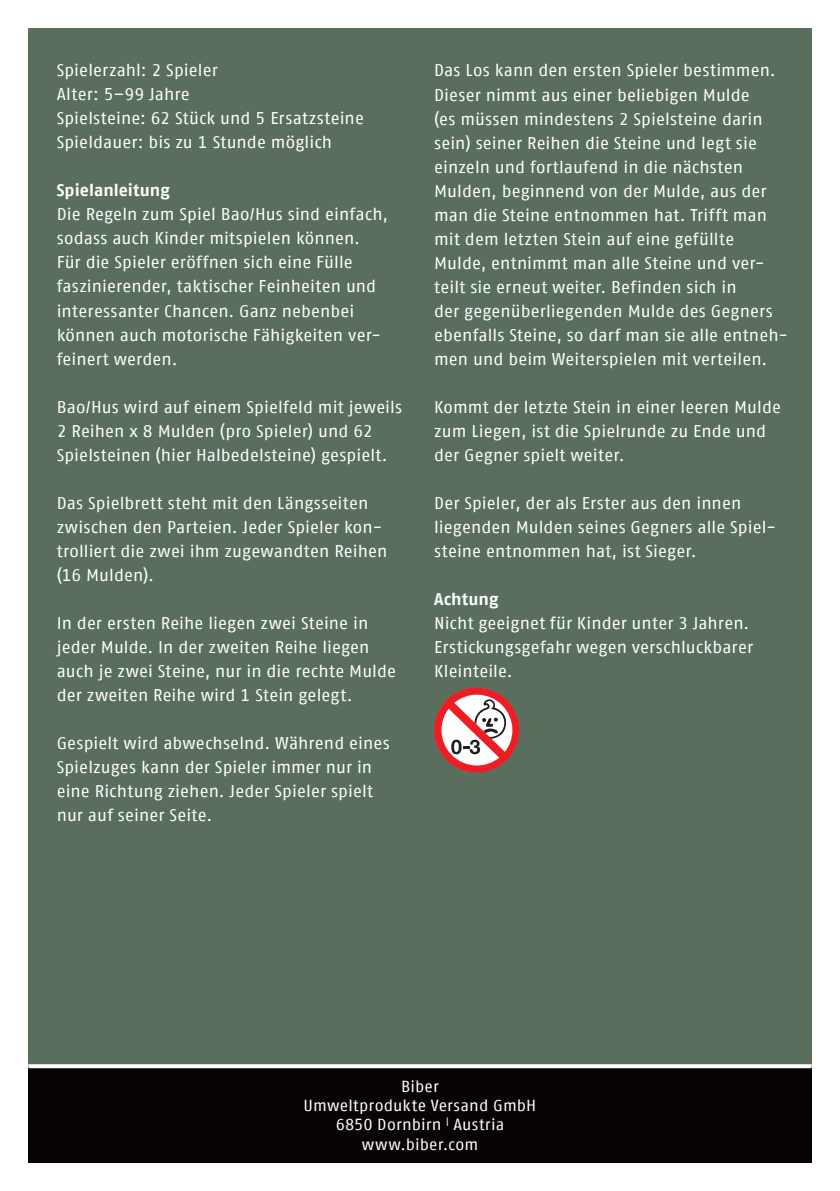
<style>
.page{position:relative;width:840px;height:1191px;background:#fff}
.page>*{position:absolute;margin:0;border:0;box-sizing:border-box;transform-origin:0 0}
.t1{font:17px/24px "Fago Offc Pro";letter-spacing:.005em;color:#fff}
.t2{font:700 17px "Fago Offc Pro";letter-spacing:.005em;color:#fff}
.t3{font:16px/19.2px "Fago Offc Pro";letter-spacing:.01em;color:#fff;text-align:center}
</style>
<div class="page">
<div style="left:28px;top:28px;width:783px;height:1134px;background:#596e5d"></div>
<div style="left:28px;top:1066px;width:783px;height:96px;background:#080302"></div>
<svg style="left:28px;top:1064px;width:783px;height:4px;background:#f5f6f5"></svg>
<svg style="left:434px;top:687px;width:85px;height:85px"></svg>
<p class="t1" style="left:57px;top:58px;width:308px">Spielerzahl: 2 Spieler<br>Alter: 5–99 Jahre<br>Spielsteine: 62 Stück und 5 Ersatzsteine<br>Spieldauer: bis zu 1 Stunde möglich</p>
<p class="t2" style="left:57px;top:180px;width:115px">Spielanleitung</p>
<p class="t1" style="left:57px;top:202px;width:332px">Die Regeln zum Spiel Bao/Hus sind einfach, sodass auch Kinder mitspielen können.<br>Für die Spieler eröffnen sich eine Fülle faszinierender, taktischer Feinheiten und interessanter Chancen. Ganz nebenbei können auch motorische Fähigkeiten ver&shy;feinert werden.</p>
<p class="t1" style="left:57px;top:394px;width:347px">Bao/Hus wird auf einem Spielfeld mit jeweils<br>2 Reihen x 8 Mulden (pro Spieler) und 62<br>Spielsteinen (hier Halbedelsteine) gespielt.</p>
<p class="t1" style="left:57px;top:490px;width:332px">Das Spielbrett steht mit den Längsseiten zwischen den Parteien. Jeder Spieler kon&shy;trolliert die zwei ihm zugewandten Reihen (16 Mulden).</p>
<p class="t1" style="left:57px;top:610px;width:341px">In der ersten Reihe liegen zwei Steine in jeder Mulde. In der zweiten Reihe liegen auch je zwei Steine, nur in die rechte Mulde der zweiten Reihe wird 1 Stein gelegt.</p>
<p class="t1" style="left:57px;top:731px;width:334px">Gespielt wird abwechselnd. Während eines Spielzuges kann der Spieler immer nur in eine Richtung ziehen. Jeder Spieler spielt nur auf seiner Seite.</p>
<p class="t1" style="left:434px;top:59px;width:355px">Das Los kann den ersten Spieler bestimmen.<br>Dieser nimmt aus einer beliebigen Mulde<br>(es müssen mindestens 2 Spielsteine darin sein) seiner Reihen die Steine und legt sie einzeln und fortlaufend in die nächsten Mulden, beginnend von der Mulde, aus der man die Steine entnommen hat. Trifft man mit dem letzten Stein auf eine gefüllte Mulde, entnimmt man alle Steine und ver&shy;teilt sie erneut weiter. Befinden sich in<br>der gegenüberliegenden Mulde des Gegners ebenfalls Steine, so darf man sie alle entneh&shy;men und beim Weiterspielen mit verteilen.</p>
<p class="t1" style="left:434px;top:395px;width:348px">Kommt der letzte Stein in einer leeren Mulde zum Liegen, ist die Spielrunde zu Ende und der Gegner spielt weiter.</p>
<p class="t1" style="left:434px;top:491px;width:343px">Der Spieler, der als Erster aus den innen liegenden Mulden seines Gegners alle Spiel&shy;steine entnommen hat, ist Sieger.</p>
<p class="t2" style="left:434px;top:588px;width:66px">Achtung</p>
<p class="t1" style="left:434px;top:611px;width:320px">Nicht geeignet für Kinder unter 3 Jahren.<br>Erstickungsgefahr wegen verschluckbarer<br>Kleinteile.</p>
<p class="t3" style="left:303px;top:1076px;width:234px">Biber<br>Umweltprodukte Versand GmbH<br>6850 Dornbirn <sup>|</sup> Austria www.biber.com</p>
</div>
